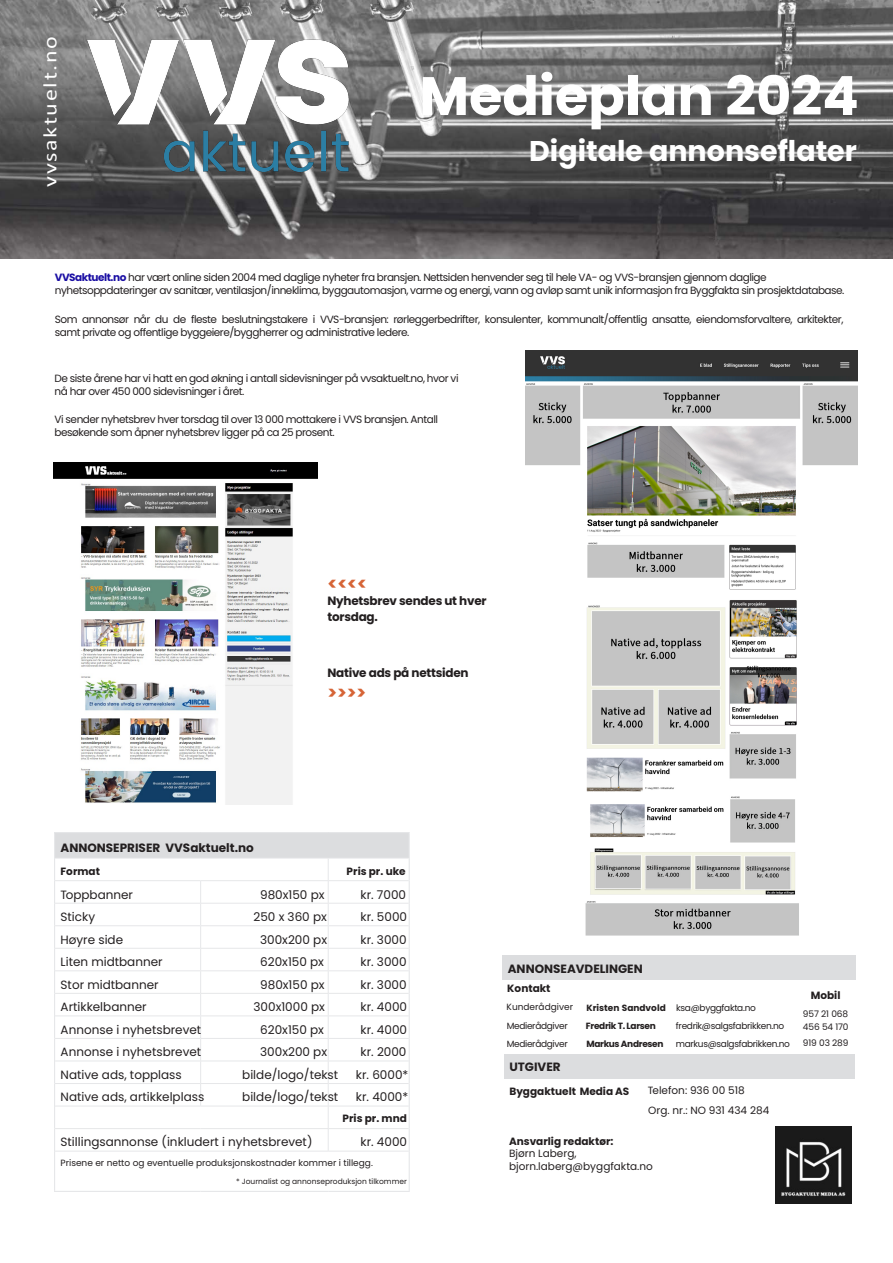
<style>
.page{position:relative;width:893px;height:1263px;background:#fff}
.page>*{position:absolute;margin:0;border:0;box-sizing:border-box;transform-origin:0 0}
.t1{font:700 54px "Poppins";color:#fff}
.t2{font:700 28.5px "Poppins";color:#fff}
.t3{font:19.5px "Calibri";letter-spacing:.07em;color:#fff;scale:1.23 1}
.t4{font:700 18px "Poppins";color:#d66436}
.t5{font:12px "Poppins";color:#231f20}
.t6{font:700 12px "Poppins";color:#231f20}
.t7{font:700 12px/16.5px "Poppins";letter-spacing:-.02em;color:#231f20}
.t8{font:10.5px/13.2px "Poppins";letter-spacing:-.045em;color:#231f20}
.t9{font:10.5px/12.6px "Poppins";color:#231f20}
.t10{font:700 10.5px "Poppins";color:#231f20}
.t11{font:9px "Poppins";letter-spacing:-.035em;color:#231f20}
.t12{font:9px/15.8px "Poppins";letter-spacing:-.01em;color:#231f20}
.t13{font:700 9px "Poppins";letter-spacing:-.035em;color:#231f20}
.t14{font:7.5px "Poppins";color:#231f20}
.s1{font-weight:700;color:#1b0fa4}
.s2{font-weight:700}
</style>
<div class="page">
<img style="left:0;top:0;width:893px;height:258px">
<div style="left:504px;top:1054px;width:350px;height:24px;background:#dcdddf"></div>
<div style="left:55px;top:833px;width:354px;height:25px;background:#dcdddf"></div>
<svg style="left:55px;top:881px;width:354px;height:270px"></svg>
<hr style="left:55px;top:858px;width:146px;height:1px;background:#e6e7e9">
<hr style="left:201px;top:858px;width:127px;height:1px;background:#e6e7e9">
<hr style="left:328px;top:858px;width:81px;height:1px;background:#e6e7e9">
<hr style="left:55px;top:880px;width:146px;height:1px;background:#e6e7e9">
<hr style="left:201px;top:880px;width:127px;height:1px;background:#e6e7e9">
<hr style="left:328px;top:880px;width:81px;height:1px;background:#e6e7e9">
<hr style="left:55px;top:903px;width:146px;height:1px;background:#e6e7e9">
<hr style="left:201px;top:903px;width:127px;height:1px;background:#e6e7e9">
<hr style="left:328px;top:903px;width:81px;height:1px;background:#e6e7e9">
<hr style="left:55px;top:925px;width:146px;height:1px;background:#e6e7e9">
<hr style="left:201px;top:925px;width:127px;height:1px;background:#e6e7e9">
<hr style="left:328px;top:925px;width:81px;height:1px;background:#e6e7e9">
<hr style="left:55px;top:948px;width:146px;height:1px;background:#e6e7e9">
<hr style="left:201px;top:948px;width:127px;height:1px;background:#e6e7e9">
<hr style="left:328px;top:948px;width:81px;height:1px;background:#e6e7e9">
<hr style="left:55px;top:970px;width:146px;height:1px;background:#e6e7e9">
<hr style="left:201px;top:970px;width:127px;height:1px;background:#e6e7e9">
<hr style="left:328px;top:970px;width:81px;height:1px;background:#e6e7e9">
<hr style="left:55px;top:993px;width:146px;height:1px;background:#e6e7e9">
<hr style="left:201px;top:993px;width:127px;height:1px;background:#e6e7e9">
<hr style="left:328px;top:993px;width:81px;height:1px;background:#e6e7e9">
<hr style="left:55px;top:1015px;width:146px;height:1px;background:#e6e7e9">
<hr style="left:201px;top:1015px;width:127px;height:1px;background:#e6e7e9">
<hr style="left:328px;top:1015px;width:81px;height:1px;background:#e6e7e9">
<hr style="left:55px;top:1038px;width:146px;height:1px;background:#e6e7e9">
<hr style="left:201px;top:1038px;width:127px;height:1px;background:#e6e7e9">
<hr style="left:328px;top:1038px;width:81px;height:1px;background:#e6e7e9">
<hr style="left:55px;top:1060px;width:146px;height:1px;background:#e6e7e9">
<hr style="left:201px;top:1060px;width:127px;height:1px;background:#e6e7e9">
<hr style="left:328px;top:1060px;width:81px;height:1px;background:#e6e7e9">
<hr style="left:55px;top:1083px;width:146px;height:1px;background:#e6e7e9">
<hr style="left:201px;top:1083px;width:127px;height:1px;background:#e6e7e9">
<svg style="left:200px;top:881px;width:1px;height:225px"></svg>
<hr style="left:328px;top:1083px;width:81px;height:1px;background:#e6e7e9">
<hr style="left:55px;top:1106px;width:146px;height:1px;background:#e6e7e9">
<hr style="left:201px;top:1106px;width:127px;height:1px;background:#e6e7e9">
<hr style="left:328px;top:1106px;width:81px;height:1px;background:#e6e7e9">
<hr style="left:55px;top:1128px;width:146px;height:1px;background:#e6e7e9">
<hr style="left:201px;top:1128px;width:127px;height:1px;background:#e6e7e9">
<hr style="left:328px;top:1128px;width:81px;height:1px;background:#e6e7e9">
<svg style="left:328px;top:859px;width:1px;height:292px"></svg>
<hr style="left:55px;top:1151px;width:146px;height:1px;background:#e6e7e9">
<hr style="left:201px;top:1151px;width:127px;height:1px;background:#e6e7e9">
<hr style="left:328px;top:1151px;width:81px;height:1px;background:#e6e7e9">
<hr style="left:54px;top:832px;width:147px;height:1px;background:#e6e7e9">
<hr style="left:201px;top:832px;width:127px;height:1px;background:#e6e7e9">
<hr style="left:328px;top:832px;width:82px;height:1px;background:#e6e7e9">
<svg style="left:54px;top:833px;width:1px;height:318px"></svg>
<svg style="left:409px;top:833px;width:1px;height:318px"></svg>
<hr style="left:54px;top:1151px;width:1px;height:40px;background:#e6e7e9">
<hr style="left:409px;top:1151px;width:1px;height:40px;background:#e6e7e9">
<hr style="left:54px;top:1191px;width:147px;height:1px;background:#e6e7e9">
<hr style="left:201px;top:1191px;width:127px;height:1px;background:#e6e7e9">
<hr style="left:328px;top:1191px;width:82px;height:1px;background:#e6e7e9">
<div style="left:502px;top:956px;width:354px;height:24px;background:#dcdddf"></div>
<img style="left:65px;top:16px;width:321px;height:180px">
<img style="left:525px;top:351px;width:332px;height:239px">
<img style="left:586px;top:600px;width:211px;height:192px">
<img style="left:585px;top:796px;width:214px;height:140px">
<img style="left:54px;top:463px;width:263px;height:341px">
<img style="left:775px;top:1126px;width:77px;height:77px">
<p class="t3" style="left:36px;top:187px;width:124px;rotate:-90deg">vvsaktuelt.no</p>
<h1 class="t1" style="left:419px;top:65px;width:441px">Medieplan 2024</h1>
<p class="t2" style="left:529px;top:134px;width:329px">Digitale annonseflater</p>
<p class="t8" style="left:55px;top:271px;width:791px"><span class="s1">VVSaktuelt.no</span> har vært online siden 2004 med daglige nyheter fra bransjen. Nettsiden henvender seg til hele VA- og VVS-bransjen gjennom daglige nyhetsoppdateringer av sanitær, ventilasjon/inneklima, byggautomasjon, varme og energi, vann og avløp samt unik informasjon fra Byggfakta sin prosjektdatabase.</p>
<p class="t8" style="left:55px;top:313px;width:790px">Som annonsør når du de fleste beslutningstakere i VVS-bransjen: rørleggerbedrifter, konsulenter, kommunalt/offentlig ansatte, eiendomsforvaltere, arkitekter, samt private og offentlige byggeiere/byggherrer og administrative ledere.</p>
<p class="t8" style="left:55px;top:372px;width:405px">De siste årene har vi hatt en god økning i antall sidevisninger på vvsaktuelt.no, hvor vi nå har over 450 000 sidevisninger i året.</p>
<p class="t8" style="left:55px;top:413px;width:385px">Vi sender nyhetsbrev hver torsdag til over 13 000 mottakere i VVS bransjen. Antall besøkende som åpner nyhetsbrev ligger på ca 25 prosent.</p>
<p class="t4" style="left:327px;top:573px;width:41px">&lt;&lt;&lt;&lt;</p>
<p class="t7" style="left:327px;top:592px;width:161px">Nyhetsbrev sendes ut hver torsdag.</p>
<p class="t7" style="left:327px;top:664px;width:143px">Native ads på nettsiden</p>
<p class="t4" style="left:327px;top:683px;width:40px">&gt;&gt;&gt;&gt;</p>
<p class="t6" style="left:61px;top:841px;width:195px">ANNONSEPRISER VVSaktuelt.no</p>
<p class="t10" style="left:61px;top:865px;width:41px">Format</p>
<p class="t10" style="left:347px;top:865px;width:61px">Pris pr. uke</p>
<p class="t5" style="left:61px;top:887px;width:74px">Toppbanner</p>
<p class="t5" style="left:260px;top:887px;width:66px">980x150 px</p>
<p class="t5" style="left:361px;top:887px;width:47px">kr. 7000</p>
<p class="t5" style="left:61px;top:910px;width:36px">Sticky</p>
<p class="t5" style="left:253px;top:910px;width:75px">250 x 360 px</p>
<p class="t5" style="left:361px;top:910px;width:48px">kr. 5000</p>
<p class="t5" style="left:61px;top:932px;width:64px">Høyre side</p>
<p class="t5" style="left:260px;top:932px;width:68px">300x200 px</p>
<p class="t5" style="left:361px;top:932px;width:48px">kr. 3000</p>
<p class="t5" style="left:61px;top:955px;width:104px">Liten midtbanner</p>
<p class="t5" style="left:260px;top:955px;width:65px">620x150 px</p>
<p class="t5" style="left:361px;top:955px;width:48px">kr. 3000</p>
<p class="t5" style="left:61px;top:977px;width:100px">Stor midtbanner</p>
<p class="t5" style="left:260px;top:977px;width:66px">980x150 px</p>
<p class="t5" style="left:361px;top:977px;width:48px">kr. 3000</p>
<p class="t5" style="left:61px;top:1000px;width:88px">Artikkelbanner</p>
<p class="t5" style="left:254px;top:1000px;width:73px">300x1000 px</p>
<p class="t5" style="left:361px;top:1000px;width:48px">kr. 4000</p>
<p class="t5" style="left:61px;top:1022px;width:142px">Annonse i nyhetsbrevet</p>
<p class="t5" style="left:260px;top:1022px;width:65px">620x150 px</p>
<p class="t5" style="left:361px;top:1022px;width:48px">kr. 4000</p>
<p class="t5" style="left:61px;top:1045px;width:142px">Annonse i nyhetsbrevet</p>
<p class="t5" style="left:260px;top:1045px;width:68px">300x200 px</p>
<p class="t5" style="left:361px;top:1045px;width:47px">kr. 2000</p>
<p class="t5" style="left:61px;top:1068px;width:123px">Native ads, topplass</p>
<p class="t5" style="left:242px;top:1068px;width:98px">bilde/logo/tekst</p>
<p class="t5" style="left:356px;top:1068px;width:54px">kr. 6000*</p>
<p class="t5" style="left:61px;top:1090px;width:145px">Native ads, artikkelplass</p>
<p class="t5" style="left:242px;top:1090px;width:98px">bilde/logo/tekst</p>
<p class="t5" style="left:356px;top:1090px;width:54px">kr. 4000*</p>
<p class="t10" style="left:343px;top:1113px;width:66px">Pris pr. mnd</p>
<p class="t5" style="left:61px;top:1135px;width:253px">Stillingsannonse (inkludert i nyhetsbrevet)</p>
<p class="t5" style="left:361px;top:1135px;width:48px">kr. 4000</p>
<p class="t12" style="left:61px;top:1155px;width:314px">Prisene er netto og eventuelle produksjonskostnader kommer i tillegg.</p>
<p class="t14" style="left:236px;top:1177px;width:172px">* Journalist og annonseproduksjon tilkommer</p>
<p class="t6" style="left:508px;top:961px;width:136px">ANNONSEAVDELINGEN</p>
<p class="t10" style="left:507px;top:982px;width:45px">Kontakt</p>
<p class="t12" style="left:507px;top:999px;width:68px">Kunderådgiver</p>
<p class="t11" style="left:586px;top:1002px;width:171px"><span class="s2">Kristen Sandvold</span> ksa@byggfakta.no</p>
<p class="t11" style="left:507px;top:1021px;width:63px">Medierådgiver</p>
<p class="t13" style="left:586px;top:1021px;width:72px">Fredrik T. Larsen</p>
<p class="t11" style="left:676px;top:1021px;width:110px">fredrik@salgsfabrikken.no</p>
<p class="t11" style="left:507px;top:1039px;width:63px">Medierådgiver</p>
<p class="t13" style="left:586px;top:1039px;width:79px">Markus Andresen</p>
<p class="t11" style="left:676px;top:1039px;width:116px">markus@salgsfabrikken.no</p>
<p class="t6" style="left:509px;top:1059px;width:53px">UTGIVER</p>
<p class="t10" style="left:509px;top:1085px;width:121px">Byggaktuelt Media AS</p>
<p class="t9" style="left:648px;top:1081px;width:123px;line-height:19.4px">Telefon: 936 00 518<br>Org. nr.: NO 931 434 284</p>
<p class="t9" style="left:509px;top:1135px;width:145px"><span class="s2">Ansvarlig redaktør:<br></span>Bjørn Laberg, bjorn.laberg@byggfakta.no</p>
<p class="t10" style="left:811px;top:989px;width:31px">Mobil</p>
<p class="t12" style="left:803px;top:1006px;width:47px">957 21 068</p>
<p class="t12" style="left:803px;top:1019px;width:47px">456 54 170<br>919 03 289</p>
</div>
